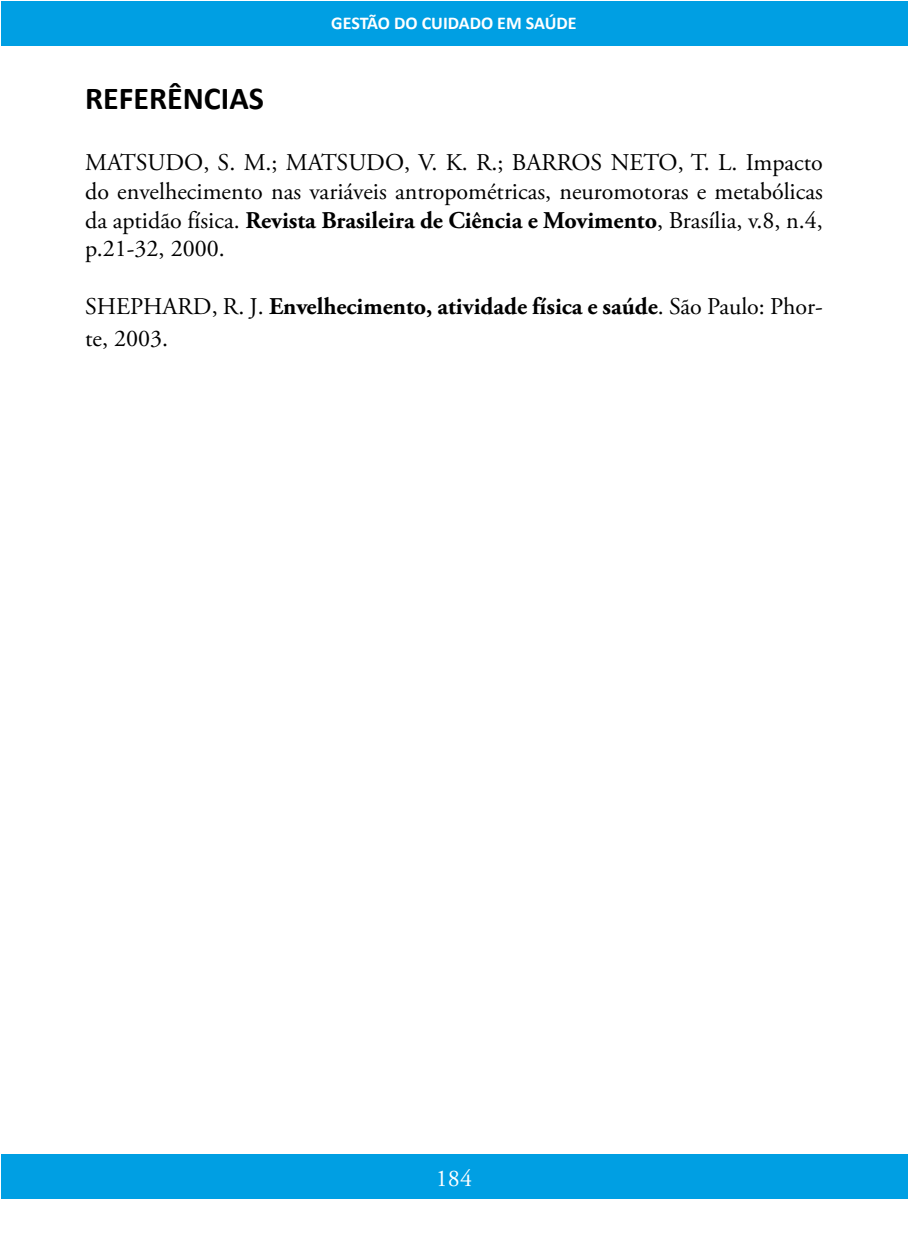
<style>
.page{position:relative;width:908px;height:1248px;background:#fff}
.page>*{position:absolute;margin:0;border:0;box-sizing:border-box;transform-origin:0 0}
.t1{font:700 32px "Calibri";color:#000}
.t2{font:24px/28.8px "Adobe Garamond Pro";color:#000;text-align:justify}
.t3{font:24px "Adobe Garamond Pro";color:#fff}
.t4{font:700 18px "Calibri";color:#fff}
.s1{font-weight:700}
</style>
<div class="page">
<div style="left:1px;top:1px;width:906px;height:44px;background:#009fe3"></div>
<div style="left:1px;top:1154px;width:906px;height:44px;background:#009fe3"></div>
<h1 class="t1" style="left:85px;top:78px;width:180px">REFERÊNCIAS</h1>
<p class="t4" style="left:331px;top:11px;width:247px">GESTÃO DO CUIDADO EM SAÚDE</p>
<p class="t2" style="left:85px;top:149px;width:739px">MATSUDO, S. M.; MATSUDO, V. K. R.; BARROS NETO, T. L. Impacto do envelhecimento nas variáveis antropométricas, neuromotoras e metabólicas da aptidão física. <span class="s1">Revista Brasileira de Ciência e Movimento</span>, Brasília, v.8, n.4, p.21-32, 2000.</p>
<p class="t2" style="left:85px;top:291px;width:739px;line-height:32px">SHEPHARD, R. J. <span class="s1">Envelhecimento, atividade física e saúde</span>. São Paulo: Phor&shy;te, 2003.</p>
<p class="t3" style="left:436px;top:1163px;width:37px">184</p>
</div>
